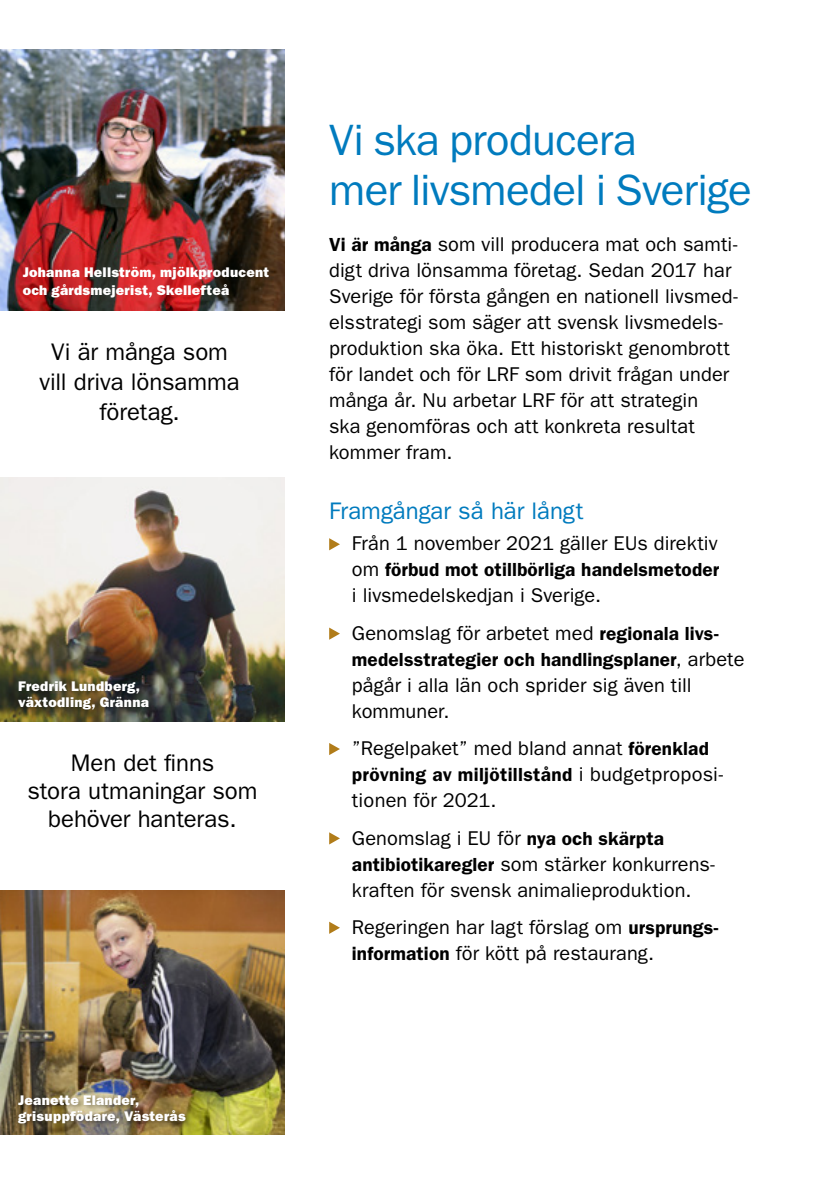
<style>
.page{position:relative;width:840px;height:1191px;background:#fff}
.page>*{position:absolute;margin:0;border:0;box-sizing:border-box;transform-origin:0 0}
.t1{font:44px/50px "ITC Franklin Gothic Std";letter-spacing:-.015em;color:#007bbe}
.t2{font:24px/30px "ITC Franklin Gothic Std";letter-spacing:-.005em;color:#000;text-align:center}
.t3{font:24px "ITC Franklin Gothic Std";letter-spacing:-.005em;color:#007bbe}
.t4{font:20px/26px "ITC Franklin Gothic Std";letter-spacing:.005em;color:#000}
.t5{font:600 19px "ITC Franklin Gothic Std";letter-spacing:.01em;color:#000}
.t6{font:14px/16px "ITC Franklin Gothic Std Hvy";letter-spacing:.02em;color:#fff}
.s1{font-weight:600;font-size:19px}
.s2{font-weight:400;font-size:20px}
</style>
<div class="page">
<svg style="left:329px;top:538px;width:11px;height:12px"></svg>
<svg style="left:329px;top:627px;width:11px;height:13px"></svg>
<svg style="left:329px;top:743px;width:11px;height:12px"></svg>
<svg style="left:329px;top:832px;width:11px;height:12px"></svg>
<svg style="left:329px;top:921px;width:11px;height:13px"></svg>
<img style="left:0;top:50px;width:285px;height:260px">
<img style="left:0;top:890px;width:285px;height:244px">
<div style="left:15px;top:1090px;width:178px;height:40px;background:#000;opacity:.5"></div>
<img style="left:0;top:478px;width:285px;height:243px">
<div style="left:15px;top:676px;width:141px;height:41px;background:#000;opacity:.5"></div>
<p class="t6" style="left:23px;top:263px;width:248px;line-height:18px">Johanna Hellström, mjölkproducent och gårdsmejerist, Skellefteå</p>
<p class="t2" style="left:39px;top:337px;width:202px">Vi är många som vill driva lönsamma företag.</p>
<p class="t6" style="left:18px;top:678px;width:132px">Fredrik Lundberg, växtodling, Gränna</p>
<p class="t2" style="left:27px;top:749px;width:231px;line-height:28px">Men det finns<br>stora utmaningar som behöver hanteras.</p>
<p class="t6" style="left:18px;top:1092px;width:169px">Jeanette Elander, grisuppfödare, Västerås</p>
<h1 class="t1" style="left:329px;top:115px;width:424px">Vi ska producera<br>mer livsmedel i Sverige</h1>
<p class="t4" style="left:329px;top:231px;width:410px"><span class="s1">Vi är många</span> som vill producera mat och samti&shy;digt driva lönsamma företag. Sedan 2017 har Sverige för första gången en nationell livsmed&shy;elsstrategi som säger att svensk livsmedels&shy;produktion ska öka. Ett historiskt genombrott för landet och för LRF som drivit frågan under många år. Nu arbetar LRF för att strategin<br>ska genomföras och att konkreta resultat kommer fram.</p>
<p class="t3" style="left:329px;top:497px;width:255px">Framgångar så här långt</p>
<p class="t4" style="left:351px;top:531px;width:367px">Från 1 november 2021 gäller EUs direktiv</p>
<p class="t5" style="left:351px;top:558px;width:369px"><span class="s2">om</span> förbud mot otillbörliga handelsmetoder</p>
<p class="t4" style="left:351px;top:577px;width:368px;line-height:37.4px">i livsmedelskedjan i Sverige.<br>Genomslag för arbetet med <span class="s1">regionala livs-</span></p>
<p class="t5" style="left:351px;top:648px;width:394px">medelsstrategier och handlingsplaner<span class="s2">, arbete</span></p>
<p class="t4" style="left:352px;top:672px;width:341px">pågår i alla län och sprider sig även till kommuner.</p>
<p class="t4" style="left:351px;top:735px;width:358px">”Regelpaket” med bland annat <span class="s1">förenklad</span></p>
<p class="t5" style="left:351px;top:763px;width:372px">prövning av miljötillstånd <span class="s2">i budgetproposi-</span></p>
<p class="t4" style="left:351px;top:782px;width:313px;line-height:37.4px">tionen för 2021.<br>Genomslag i EU för <span class="s1">nya och skärpta</span></p>
<p class="t4" style="left:351px;top:851px;width:364px"><span class="s1">antibiotikaregler</span> som stärker konkurrens&shy;kraften för svensk animalieproduktion.</p>
<p class="t4" style="left:351px;top:914px;width:368px">Regeringen har lagt förslag om <span class="s1">ursprungs&shy;information</span> för kött på restaurang.</p>
</div>
